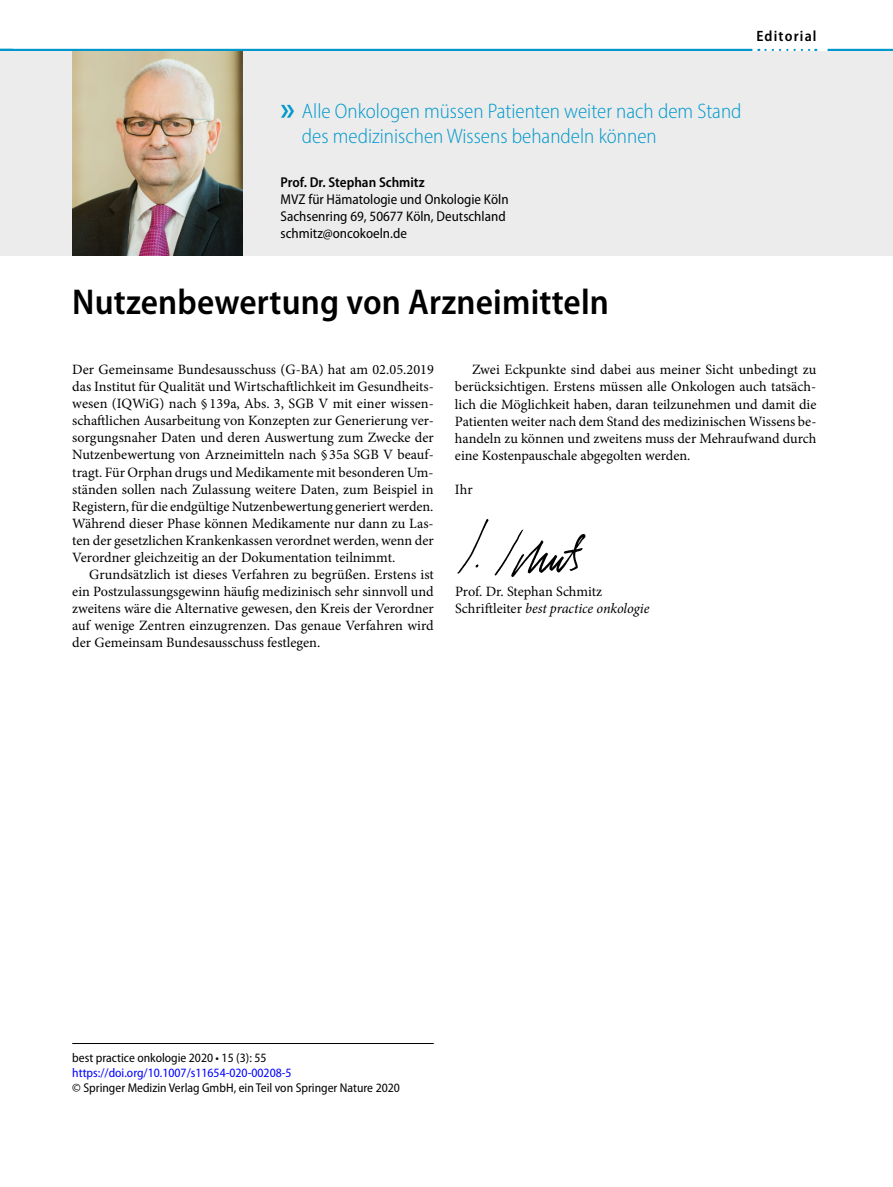
<style>
.page{position:relative;width:893px;height:1187px;background:#fff}
.page>*{position:absolute;margin:0;border:0;box-sizing:border-box;transform-origin:0 0}
.t1{font:600 semi-condensed 36px "Myriad Pro";letter-spacing:.005em;color:#000}
.t2{font:300 semi-condensed 21px/25.2px "Myriad Pro";color:#0098cc}
.t3{font:600 semi-condensed 15px "Myriad Pro";letter-spacing:.08em;color:#000}
.t4{font:14.25px/17px "Minion Pro";color:#000;text-align:justify}
.t5{font:semi-condensed 14.25px/17px "Myriad Pro";color:#000}
.t6{font:600 semi-condensed 14.25px "Myriad Pro";color:#000}
.t7{font:semi-condensed 12.75px "Myriad Pro";color:#000}
.t8{font:semi-condensed 12.75px "Myriad Pro";color:#00f}
.s1{font-weight:600;font-size:34.5px}
.s2{font-style:italic}
</style>
<div class="page">
<hr style="left:828px;top:49px;width:65px;height:2px;background:#0098cc">
<hr style="left:0;top:49px;width:752px;height:2px;background:#0098cc">
<svg style="left:765px;top:49px;width:51px;height:2px"></svg>
<div style="left:0;top:51px;width:893px;height:204px;background:#ececec"></div>
<img style="left:72px;top:51px;width:170px;height:204px">
<img style="left:457px;top:519px;width:129px;height:58px">
<hr style="left:72px;top:1043px;width:362px;height:1px;background:#000">
<p class="t3" style="left:756px;top:28px;width:62px">Editorial</p>
<h2 class="t2" style="left:302px;top:98px;width:441px;text-indent:-21px"><span class="s1">»</span> Alle Onkologen müssen Patienten weiter nach dem Stand des medizinischen Wissens behandeln können</h2>
<p class="t6" style="left:281px;top:174px;width:145px">Prof. Dr. Stephan Schmitz</p>
<p class="t5" style="left:281px;top:191px;width:229px">MVZ für Hämatologie und Onkologie Köln<br>Sachsenring 69, 50677 Köln, Deutschland schmitz@oncokoeln.de</p>
<h1 class="t1" style="left:72px;top:281px;width:538px">Nutzenbewertung von Arzneimitteln</h1>
<p class="t4" style="left:72px;top:361px;width:363px">Der Gemeinsame Bundesausschuss (G-BA) hat am 02.05.2019 das Institut für Qualität und Wirtschaftlichkeit im Gesundheits&shy;wesen (IQWiG) nach § 139a, Abs. 3, SGB V mit einer wissen&shy;schaftlichen Ausarbeitung von Konzepten zur Generierung ver&shy;sorgungsnaher Daten und deren Auswertung zum Zwecke der Nutzenbewertung von Arzneimitteln nach §35a SGB V beauf&shy;tragt. Für Orphan drugs und Medikamente mit besonderen Um&shy;ständen sollen nach Zulassung weitere Daten, zum Beispiel in Registern, für die endgültige Nutzenbewertung generiert werden.<br>Während dieser Phase können Medikamente nur dann zu Las&shy;ten der gesetzlichen Krankenkassen verordnet werden, wenn der Verordner gleichzeitig an der Dokumentation teilnimmt.</p>
<p class="t4" style="left:72px;top:565px;width:363px;text-indent:17px">Grundsätzlich ist dieses Verfahren zu begrüßen. Erstens ist ein Postzulassungsgewinn häufig medizinisch sehr sinnvoll und zweitens wäre die Alternative gewesen, den Kreis der Verordner auf wenige Zentren einzugrenzen. Das genaue Verfahren wird der Gemeinsam Bundesausschuss festlegen.</p>
<p class="t4" style="left:455px;top:361px;width:363px;text-indent:17px">Zwei Eckpunkte sind dabei aus meiner Sicht unbedingt zu berücksichtigen. Erstens müssen alle Onkologen auch tatsäch&shy;lich die Möglichkeit haben, daran teilzunehmen und damit die Patienten weiter nach dem Stand des medizinischen Wissens be&shy;handeln zu können und zweitens muss der Mehraufwand durch eine Kostenpauschale abgegolten werden.</p>
<p class="t4" style="left:455px;top:480px;width:19px">Ihr</p>
<p class="t4" style="left:455px;top:582px;width:196px">Prof. Dr. Stephan Schmitz<br>Schriftleiter <span class="s2">best practice onkologie</span></p>
<p class="t7" style="left:72px;top:1050px;width:196px">best practice onkologie 2020 • 15 (3): 55</p>
<p class="t8" style="left:72px;top:1065px;width:221px">https://doi.org/10.1007/s11654-020-00208-5</p>
<p class="t7" style="left:72px;top:1080px;width:329px">© Springer Medizin Verlag GmbH, ein Teil von Springer Nature 2020</p>
</div>
